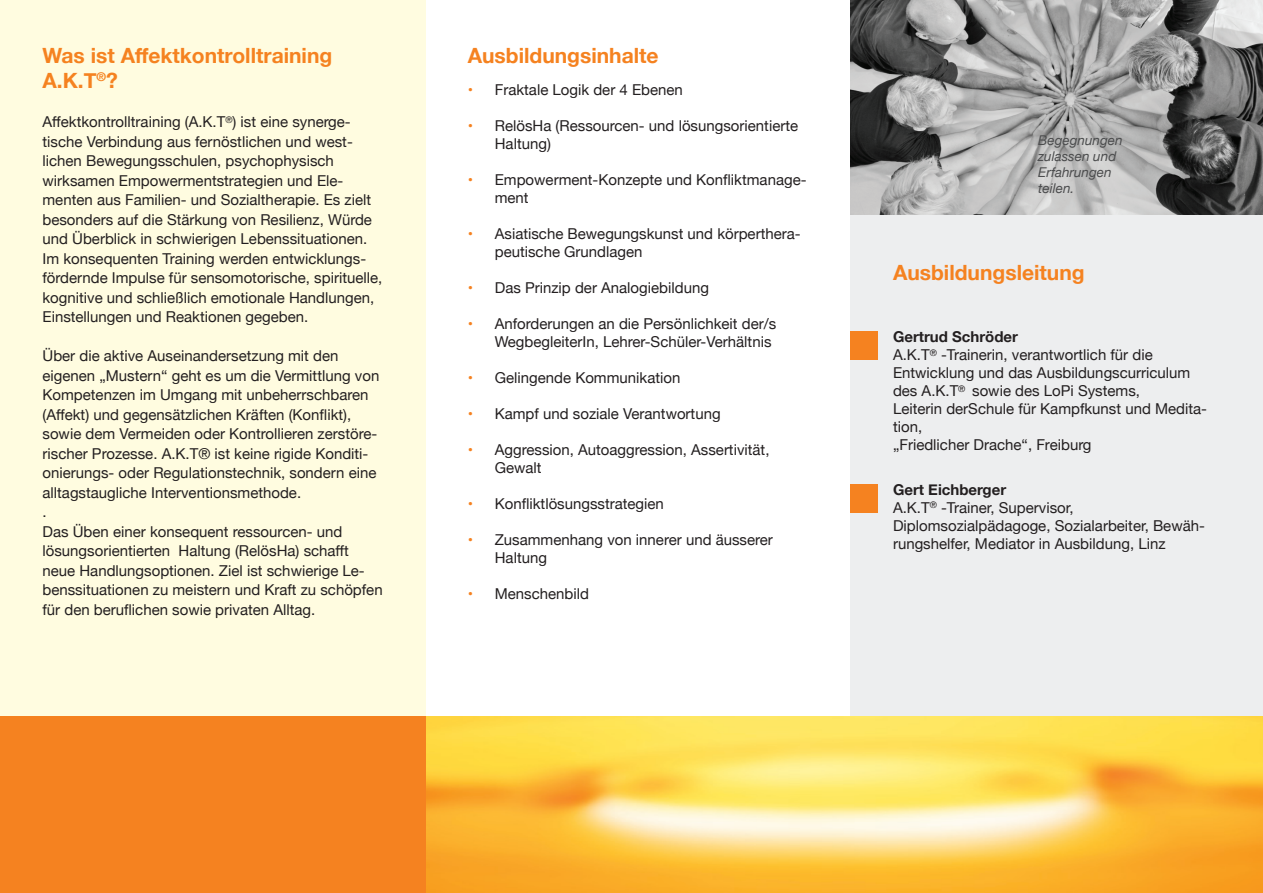
<style>
.page{position:relative;width:1263px;height:893px;background:#fff}
.page>*{position:absolute;margin:0;border:0;box-sizing:border-box;transform-origin:0 0}
.t1{font:700 21px/25.2px "Helvetica Neue";color:#f58220}
.t2{font:15px/19.5px "Helvetica Neue";color:#231f20}
.t3{font:italic 13.5px/16.2px "Helvetica Neue";color:#4b4c4d}
.s1{color:#f58220}
.s2{font-weight:700}
</style>
<div class="page">
<div style="left:850px;top:0;width:413px;height:716px;background:#edeeef"></div>
<div style="left:0;top:0;width:425px;height:716px;background:#fffce0"></div>
<img style="left:425px;top:716px;width:838px;height:177px">
<div style="left:0;top:716px;width:425px;height:177px;background:#f58220"></div>
<img style="left:850px;top:0;width:413px;height:214px">
<div style="left:850px;top:484px;width:28px;height:29px;background:#f58220"></div>
<div style="left:850px;top:331px;width:28px;height:29px;background:#f58220"></div>
<h1 class="t1" style="left:43px;top:43px;width:291px">Was ist Affektkontrolltraining<br>A.K.T<sup>®</sup>?</h1>
<p class="t2" style="left:43px;top:113px;width:341px">Affektkontrolltraining (A.K.T<sup>®</sup>) ist eine synerge&shy;tische Verbindung aus fernöstlichen und west&shy;lichen Bewegungsschulen, psychophysisch wirksamen Empowermentstrategien und Ele&shy;menten aus Familien- und Sozialtherapie. Es zielt besonders auf die Stärkung von Resilienz, Würde und Überblick in schwierigen Lebenssituationen.<br>Im konsequenten Training werden entwicklungs&shy;fördernde Impulse für sensomotorische, spirituelle, kognitive und schließlich emotionale Handlungen, Einstellungen und Reaktionen gegeben.</p>
<p class="t2" style="left:43px;top:347px;width:342px">Über die aktive Auseinandersetzung mit den eigenen „Mustern“ geht es um die Vermittlung von Kompetenzen im Umgang mit unbeherrschbaren (Affekt) und gegensätzlichen Kräften (Konflikt), sowie dem Vermeiden oder Kontrollieren zerstöre&shy;rischer Prozesse. A.K.T® ist keine rigide Konditi&shy;onierungs- oder Regulationstechnik, sondern eine alltagstaugliche Interventionsmethode.<br>.<br>Das Üben einer konsequent ressourcen- und lösungsorientierten Haltung (RelösHa) schafft neue Handlungsoptionen. Ziel ist schwierige Le&shy;benssituationen zu meistern und Kraft zu schöpfen für den beruflichen sowie privaten Alltag.</p>
<h1 class="t1" style="left:468px;top:43px;width:192px">Ausbildungsinhalte</h1>
<p class="t2" style="left:468px;top:80px;width:217px"><span class="s1">•</span> Fraktale Logik der 4 Ebenen</p>
<p class="t2" style="left:495px;top:117px;width:305px;line-height:18px;text-indent:-27px"><span class="s1">•</span> RelösHa (Ressourcen- und lösungsorientierte<br>Haltung)</p>
<p class="t2" style="left:495px;top:171px;width:313px;line-height:18px;text-indent:-27px"><span class="s1">•</span> Empowerment-Konzepte und Konfliktmanage&shy;ment</p>
<p class="t2" style="left:495px;top:225px;width:307px;line-height:18px;text-indent:-27px"><span class="s1">•</span> Asiatische Bewegungskunst und körperthera&shy;peutische Grundlagen</p>
<p class="t2" style="left:468px;top:278px;width:243px"><span class="s1">•</span> Das Prinzip der Analogiebildung</p>
<p class="t2" style="left:495px;top:315px;width:283px;line-height:18px;text-indent:-27px"><span class="s1">•</span> Anforderungen an die Persönlichkeit der/s<br>WegbegleiterIn, Lehrer-Schüler-Verhältnis</p>
<p class="t2" style="left:468px;top:368px;width:214px"><span class="s1">•</span> Gelingende Kommunikation</p>
<p class="t2" style="left:468px;top:404px;width:254px"><span class="s1">•</span> Kampf und soziale Verantwortung</p>
<p class="t2" style="left:495px;top:441px;width:276px;line-height:18px;text-indent:-27px"><span class="s1">•</span> Aggression, Autoaggression, Assertivität,<br>Gewalt</p>
<p class="t2" style="left:468px;top:494px;width:198px"><span class="s1">•</span> Konfliktlösungsstrategien</p>
<p class="t2" style="left:495px;top:531px;width:280px;line-height:18px;text-indent:-27px"><span class="s1">•</span> Zusammenhang von innerer und äusserer<br>Haltung</p>
<p class="t2" style="left:468px;top:584px;width:123px"><span class="s1">•</span> Menschenbild</p>
<p class="t3" style="left:1038px;top:132px;width:86px">Begegnungen zulassen und<br>Erfahrungen teilen.</p>
<h1 class="t1" style="left:893px;top:260px;width:193px">Ausbildungsleitung</h1>
<p class="t2" style="left:893px;top:329px;width:315px;line-height:18px"><span class="s2">Gertrud Schröder<br></span>A.K.T<sup>®</sup> -Trainerin, verantwortlich für die<br>Entwicklung und das Ausbildungscurriculum des A.K.T<sup>®</sup> sowie des LoPi Systems,<br>Leiterin derSchule für Kampfkunst und Medita&shy;tion,<br>„Friedlicher Drache“, Freiburg</p>
<p class="t2" style="left:893px;top:481px;width:313px;line-height:18px"><span class="s2">Gert Eichberger<br></span>A.K.T<sup>®</sup> -Trainer, Supervisor, Diplomsozialpädagoge, Sozialarbeiter, Bewäh&shy;rungshelfer, Mediator in Ausbildung, Linz</p>
</div>
